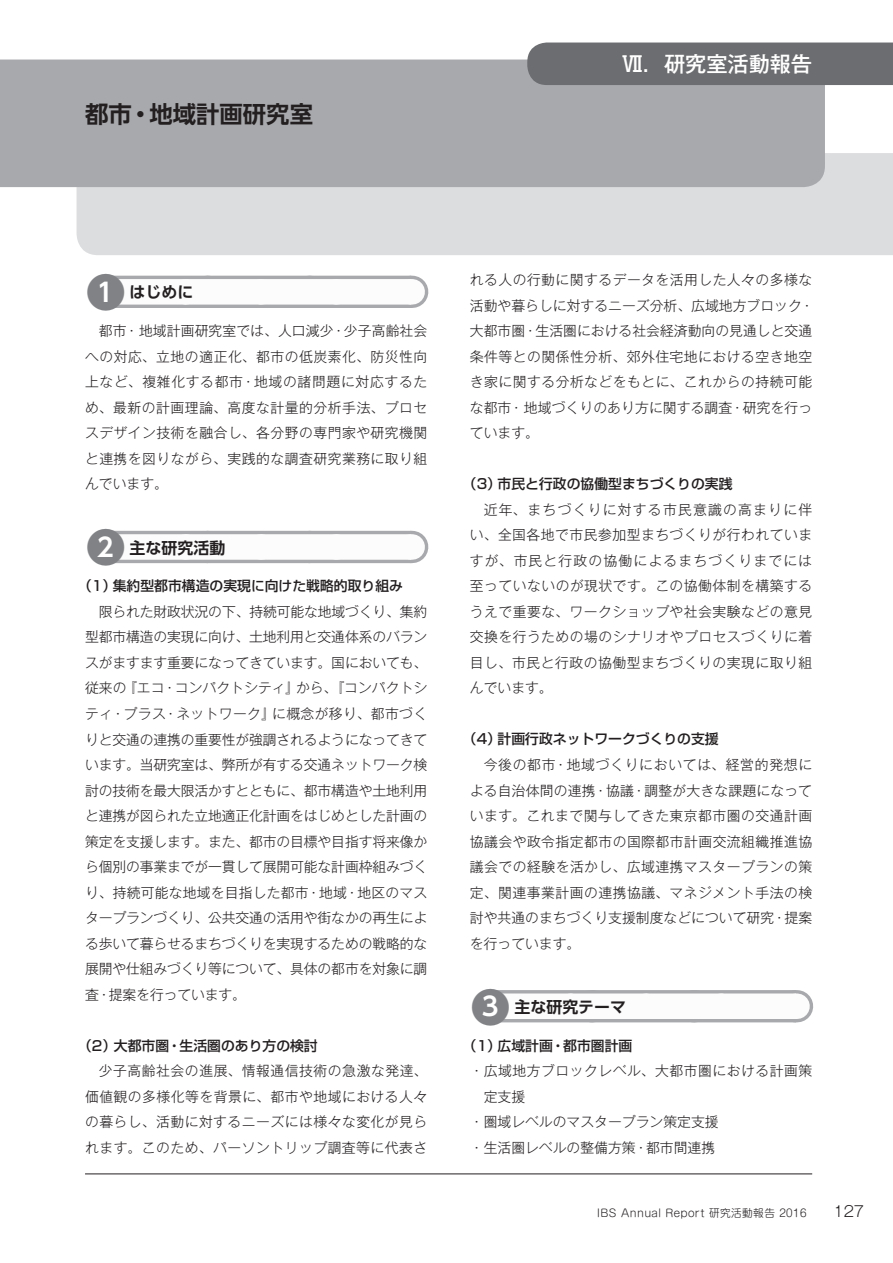
<style>
.page{position:relative;width:893px;height:1263px;background:#fff}
.page>*{position:absolute;margin:0;border:0;box-sizing:border-box;transform-origin:0 0}
.t1{font:700 23.4px "UD Shin Go Pro De";color:#231f20}
.t2{font:500 21.3px "Gothic MB101 Pro";letter-spacing:-.005em;color:#fff}
.t3{font:700 15.9px "UD Shin Go Pro De";color:#231f20}
.t4{font:300 14.85px "Gothic MB101 Pro";color:#231f20}
.t5{font:300 13.8px/25.5px "Gothic MB101 Pro";letter-spacing:.035em;color:#231f20;text-align:justify}
.t6{font:300 13.8px/25.5px "Gothic MB101 Pro";letter-spacing:.005em;color:#231f20}
.t7{font:500 13.8px "Shin Go Pro";color:#231f20}
.t8{font:300 13.8px "Gothic MB101 Pro";color:#231f20}
.t9{font:300 10.65px "Shin M Go Pro";letter-spacing:.04em;color:#231f20}
.s1{font-size:41.4px;color:#808285}
.s2{font-size:25.5px;color:#fff}
</style>
<div class="page">
<hr style="left:85px;top:1174px;width:727px;height:1px;background:#231f20">
<div style="left:77px;top:153px;width:816px;height:102px;background:#dcdddf"></div>
<div style="left:0;top:60px;width:825px;height:127px;background:#a8a9ad"></div>
<div style="left:527px;top:43px;width:366px;height:42px;background:#6c6d70"></div>
<svg style="left:106px;top:276px;width:305px;height:32px"></svg>
<hr style="left:105px;top:276px;width:1px;height:32px;background:#a8a9ad">
<hr style="left:411px;top:276px;width:1px;height:32px;background:#a8a9ad">
<div style="left:111px;top:279px;width:300px;height:26px;background:#fcfcfc"></div>
<svg style="left:186px;top:276px;width:188px;height:32px"></svg>
<svg style="left:411px;top:279px;width:1px;height:26px"></svg>
<svg style="left:106px;top:531px;width:305px;height:32px"></svg>
<hr style="left:105px;top:531px;width:1px;height:32px;background:#a8a9ad">
<hr style="left:411px;top:531px;width:1px;height:32px;background:#a8a9ad">
<div style="left:111px;top:534px;width:300px;height:26px;background:#fcfcfc"></div>
<svg style="left:186px;top:531px;width:188px;height:32px"></svg>
<svg style="left:411px;top:534px;width:1px;height:26px"></svg>
<svg style="left:491px;top:990px;width:305px;height:32px"></svg>
<hr style="left:490px;top:990px;width:1px;height:32px;background:#a8a9ad">
<hr style="left:796px;top:990px;width:1px;height:32px;background:#a8a9ad">
<div style="left:495px;top:993px;width:301px;height:26px;background:#fcfcfc"></div>
<svg style="left:571px;top:990px;width:187px;height:32px"></svg>
<svg style="left:796px;top:993px;width:1px;height:26px"></svg>
<h1 class="t1" style="left:85px;top:95px;width:230px">都市・地域計画研究室</h1>
<h2 class="t2" style="left:622px;top:46px;width:192px">Ⅶ．研究室活動報告</h2>
<p class="t3" style="left:85px;top:279px;width:110px"><span class="s1">●</span><span class="s2">1</span>　はじめに</p>
<p class="t5" style="left:85px;top:316px;width:344px;text-indent:14px">都市・地域計画研究室では、人口減少・少子高齢社会への対応、立地の適正化、都市の低炭素化、防災性向上など、複雑化する都市・地域の諸問題に対応するため、最新の計画理論、高度な計量的分析手法、プロセスデザイン技術を融合し、各分野の専門家や研究機関と連携を図りながら、実践的な調査研究業務に取り組んでいます。</p>
<p class="t3" style="left:85px;top:535px;width:142px"><span class="s1">●</span><span class="s2">2</span>　主な研究活動</p>
<p class="t7" style="left:78px;top:575px;width:326px">（1）集約型都市構造の実現に向けた戦略的取り組み</p>
<p class="t5" style="left:85px;top:597px;width:344px;text-indent:14px">限られた財政状況の下、持続可能な地域づくり、集約型都市構造の実現に向け、土地利用と交通体系のバランスがますます重要になってきています。国においても、従来の『エコ・コンパクトシティ』から、『コンパクトシティ・プラス・ネットワーク』に概念が移り、都市づくりと交通の連携の重要性が強調されるようになってきています。当研究室は、弊所が有する交通ネットワーク検討の技術を最大限活かすとともに、都市構造や土地利用と連携が図られた立地適正化計画をはじめとした計画の策定を支援します。また、都市の目標や目指す将来像から個別の事業までが一貫して展開可能な計画枠組みづくり、持続可能な地域を目指した都市・地域・地区のマスタープランづくり、公共交通の活用や街なかの再生による歩いて暮らせるまちづくりを実現するための戦略的な展開や仕組みづくり等について、具体の都市を対象に調査・提案を行っています。</p>
<p class="t7" style="left:78px;top:1034px;width:241px">（2）大都市圏・生活圏のあり方の検討</p>
<p class="t5" style="left:85px;top:1056px;width:344px;text-indent:14px">少子高齢社会の進展、情報通信技術の急激な発達、価値観の多様化等を背景に、都市や地域における人々の暮らし、活動に対するニーズには様々な変化が見られます。このため、パーソントリップ調査等に代表さ</p>
<p class="t6" style="left:470px;top:265px;width:346px">れる人の行動に関するデータを活用した人々の多様な活動や暮らしに対するニーズ分析、広域地方ブロック・大都市圏・生活圏における社会経済動向の見通しと交通条件等との関係性分析、郊外住宅地における空き地空き家に関する分析などをもとに、これからの持続可能な都市・地域づくりのあり方に関する調査・研究を行っています。</p>
<p class="t7" style="left:463px;top:473px;width:271px">（3）市民と行政の協働型まちづくりの実践</p>
<p class="t5" style="left:470px;top:495px;width:344px;text-indent:14px">近年、まちづくりに対する市民意識の高まりに伴い、全国各地で市民参加型まちづくりが行われていますが、市民と行政の協働によるまちづくりまでには至っていないのが現状です。この協働体制を構築するうえで重要な、ワークショップや社会実験などの意見交換を行うための場のシナリオやプロセスづくりに着目し、市民と行政の協働型まちづくりの実現に取り組んでいます。</p>
<p class="t7" style="left:463px;top:728px;width:257px">（4）計画行政ネットワークづくりの支援</p>
<p class="t5" style="left:470px;top:750px;width:344px;text-indent:14px">今後の都市・地域づくりにおいては、経営的発想による自治体間の連携・協議・調整が大きな課題になっています。これまで関与してきた東京都市圏の交通計画協議会や政令指定都市の国際都市計画交流組織推進協議会での経験を活かし、広域連携マスタープランの策定、関連事業計画の連携協議、マネジメント手法の検討や共通のまちづくり支援制度などについて研究・提案を行っています。</p>
<p class="t3" style="left:470px;top:994px;width:158px"><span class="s1">●</span><span class="s2">3</span>　主な研究テーマ</p>
<p class="t7" style="left:463px;top:1034px;width:171px">（1）広域計画・都市圏計画</p>
<p class="t5" style="left:470px;top:1056px;width:344px">・広域地方ブロックレベル、大都市圏における計画策</p>
<p class="t5" style="left:484px;top:1082px;width:43px">定支援</p>
<p class="t8" style="left:470px;top:1110px;width:250px">・圏域レベルのマスタープラン策定支援</p>
<p class="t8" style="left:470px;top:1136px;width:247px">・生活圏レベルの整備方策・都市間連携</p>
<p class="t9" style="left:597px;top:1204px;width:211px">IBS Annual Report 研究活動報告 2016</p>
<p class="t4" style="left:833px;top:1198px;width:32px">127</p>
</div>
